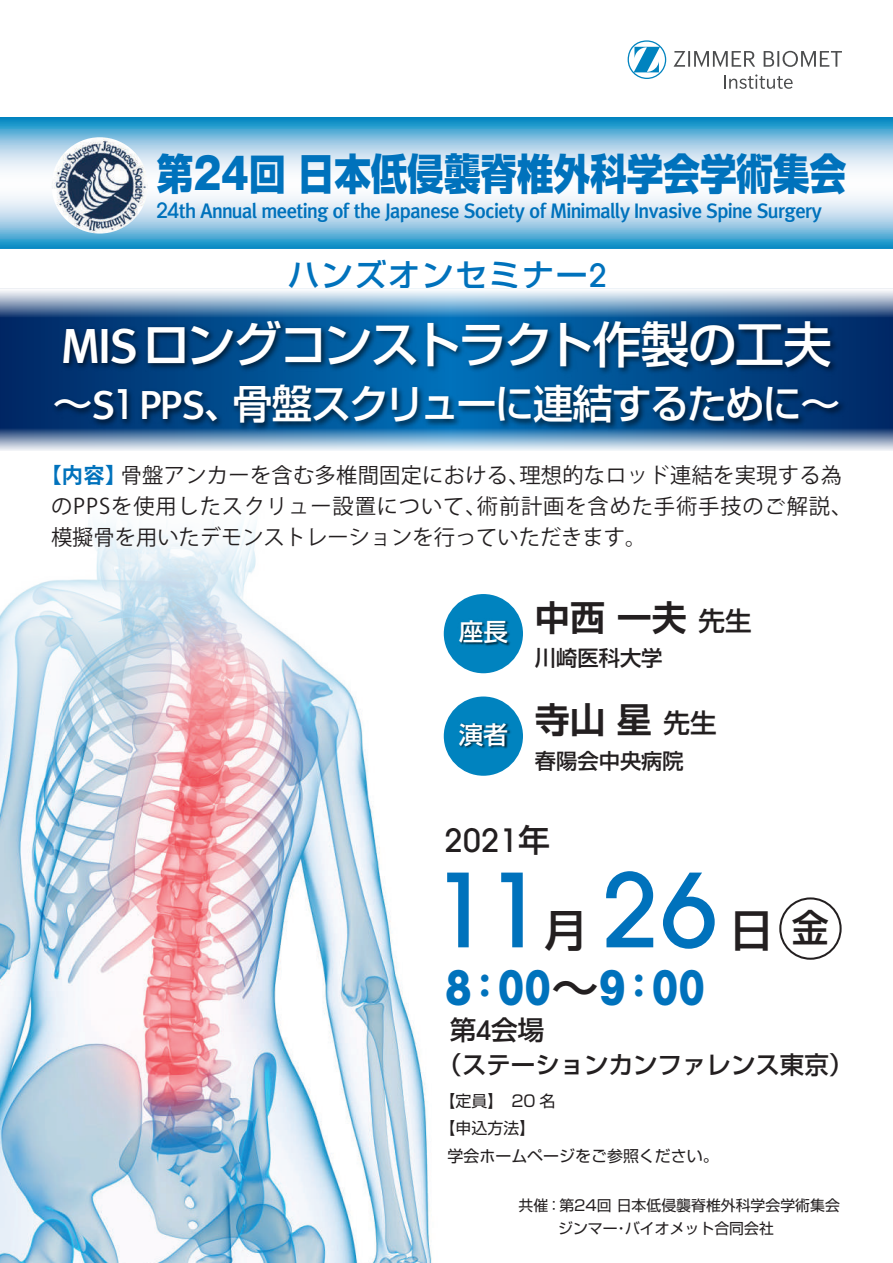
<style>
.page{position:relative;width:893px;height:1263px;background:#fff}
.page>*{position:absolute;margin:0;border:0;box-sizing:border-box;transform-origin:0 0}
.t1{font:500 100.95px "Avant Garde";color:#0072bc}
.t2{font:500 49.05px "Shin Go Pro";letter-spacing:-.055em;color:#fff}
.t3{font:700 condensed 47.85px "Avant Garde";color:#0072bc}
.t4{font:500 44.4px "Shin Go Pro";color:#231f20}
.t5{font:800 42.45px "Shin Go Pro";color:#0072bc;scale:.86 1}
.t6{font:500 40.35px "Shin Go Pro";letter-spacing:-.06em;color:#fff}
.t7{font:500 40.35px "Meta";color:#fff}
.t8{font:500 37.65px "Shin Go Pro";color:#231f20}
.t9{font:700 35.1px "Shin Go Pro De";color:#231f20}
.t10{font:500 31.95px "Shin Go Pro";letter-spacing:.05em;color:#0072bc}
.t11{font:500 31.95px "Avant Garde";color:#231f20}
.t12{font:500 26.55px "Shin Go Pro";color:#231f20}
.t13{font:500 24.45px "Shin Go Pro";color:#231f20}
.t14{font:500 24.45px "Shin Go Pro";color:#fff}
.t15{font:21.3px/30.9px "Koz Go Pro";letter-spacing:.015em;color:#231f20}
.t16{font:21.3px "Koz Go Pro";letter-spacing:.04em;color:#231f20}
.t17{font:500 21.3px "Shin Go Pro";color:#231f20}
.t18{font:700 21.3px "Koz Go Pro";color:#0072bc}
.t19{font:500 21px "Meta";letter-spacing:-.05em;color:#0072bc}
.t20{font:15.9px "Shin Go Pro";color:#231f20}
.t21{font:14.85px/22.4px "Shin Go Pro";color:#231f20}
.s1{font-family:"Gothic MB101 Pro"}
.s2{font-family:"Avant Garde"}
.s3{font-family:"Meta"}
.s4{font-family:"Shin Go Pro"}
.s5{font-family:"Koz Go Pro";font-weight:500;font-stretch:normal;color:#231f20}
</style>
<div class="page">
<img style="left:0;top:779px;width:432px;height:484px">
<svg style="left:0;top:118px;width:893px;height:54px;background:#91c7e3"></svg>
<svg style="left:0;top:196px;width:893px;height:53px;background:#93c8e3"></svg>
<div style="left:0;top:289px;width:893px;height:162px;background:#002b68"></div>
<svg style="left:674px;top:51px;width:168px;height:16px"></svg>
<svg style="left:628px;top:40px;width:38px;height:39px"></svg>
<svg style="left:724px;top:74px;width:69px;height:15px"></svg>
<div style="left:779px;top:897px;width:63px;height:63px;border:2px solid #231f20;border-radius:50%"></div>
<svg style="left:0;top:523px;width:497px;height:256px"></svg>
<svg style="left:0;top:429px;width:893px;height:22px;background:#b9cbdd"></svg>
<svg style="left:0;top:288px;width:893px;height:29px;background:#9db9d2"></svg>
<div style="left:444px;top:594px;width:79px;height:79px;background:#0083bf;border-radius:50%"></div>
<img style="left:460px;top:620px;width:50px;height:26px">
<div style="left:444px;top:696px;width:79px;height:80px;background:#0083bf;border-radius:50%"></div>
<img style="left:459px;top:723px;width:52px;height:26px">
<img style="left:48px;top:314px;width:802px;height:126px">
<img style="left:52px;top:137px;width:96px;height:97px;border-radius:48px">
<h3 class="t5" style="left:157px;top:140px;width:803px">第<span class="s1">24</span>回日本低侵襲脊椎外科学会学術集会</h3>
<p class="t19" style="left:157px;top:199px;width:667px"><span class="s2">24</span>th Annual meeting of the Japanese Society of Minimally Invasive Spine Surgery</p>
<h3 class="t10" style="left:288px;top:248px;width:321px">ハンズオンセミナー<span class="s2">2</span></h3>
<h2 class="t2" style="left:61px;top:304px;width:773px"><span class="s3">MIS</span>ロングコンストラクト作製の工夫</h2>
<h3 class="t6" style="left:232px;top:371px;width:610px">骨盤スクリューに連結するために~</h3>
<h3 class="t7" style="left:53px;top:382px;width:193px"><span class="s4">～</span> <span class="s2">1</span>S PPS<span class="s4">、</span></h3>
<p class="t18" style="left:40px;top:462px;width:87px">【内容】</p>
<p class="t15" style="left:121px;top:461px;width:410px">骨盤アンカーを含む多椎間固定における、</p>
<p class="t15" style="left:519px;top:461px;width:324px">理想的なロッド連結を実現する為</p>
<p class="t16" style="left:477px;top:493px;width:377px">術前計画を含めた手術手技のご解説、</p>
<p class="t15" style="left:51px;top:492px;width:597px">のPPSを使用したスクリュー設置について、<br>模擬骨を用いたデモンストレーションを行っていただきます。</p>
<p class="t14" style="left:459px;top:612px;width:50px">座長</p>
<p class="t14" style="left:459px;top:714px;width:50px">演者</p>
<h3 class="t9" style="left:535px;top:588px;width:153px">中西一夫</h3>
<p class="t17" style="left:535px;top:641px;width:129px">川崎医科大学</p>
<p class="t12" style="left:699px;top:599px;width:55px">先生</p>
<h3 class="t9" style="left:535px;top:691px;width:118px">寺山星</h3>
<p class="t17" style="left:535px;top:743px;width:150px">春陽会中央病院</p>
<p class="t12" style="left:664px;top:701px;width:55px">先生</p>
<h3 class="t11" style="left:445px;top:821px;width:107px">2021<span class="s4">年</span></h3>
<h1 class="t1" style="left:432px;top:848px;width:112px">11</h1>
<h3 class="t4" style="left:543px;top:894px;width:46px">月</h3>
<h1 class="t1" style="left:602px;top:848px;width:116px">26</h1>
<h3 class="t3" style="left:445px;top:957px;width:261px">8<sup>:</sup>00<span class="s5">~</span>9<sup>:</sup>00</h3>
<h3 class="t4" style="left:730px;top:894px;width:46px">日</h3>
<h3 class="t8" style="left:791px;top:897px;width:39px">金</h3>
<p class="t12" style="left:450px;top:1008px;width:96px">第<span class="s2">4</span>会場</p>
<p class="t13" style="left:438px;top:1044px;width:417px">（ステーションカンファレンス東京(</p>
<p class="t20" style="left:440px;top:1088px;width:117px">【定員】　20 名</p>
<p class="t20" style="left:440px;top:1115px;width:97px">【申込方法【</p>
<p class="t20" style="left:448px;top:1142px;width:273px">学会ホームページをご参照ください。</p>
<p class="t21" style="left:625px;top:1193px;width:216px;text-indent:-107px">共催：第24回日本低侵襲脊椎外科学会学術集会バイオメット合同会社</p>
<p class="t21" style="left:558px;top:1215px;width:61px">ジンマー</p>
<p class="t21" style="left:614px;top:1215px;width:16px">・</p>
</div>
